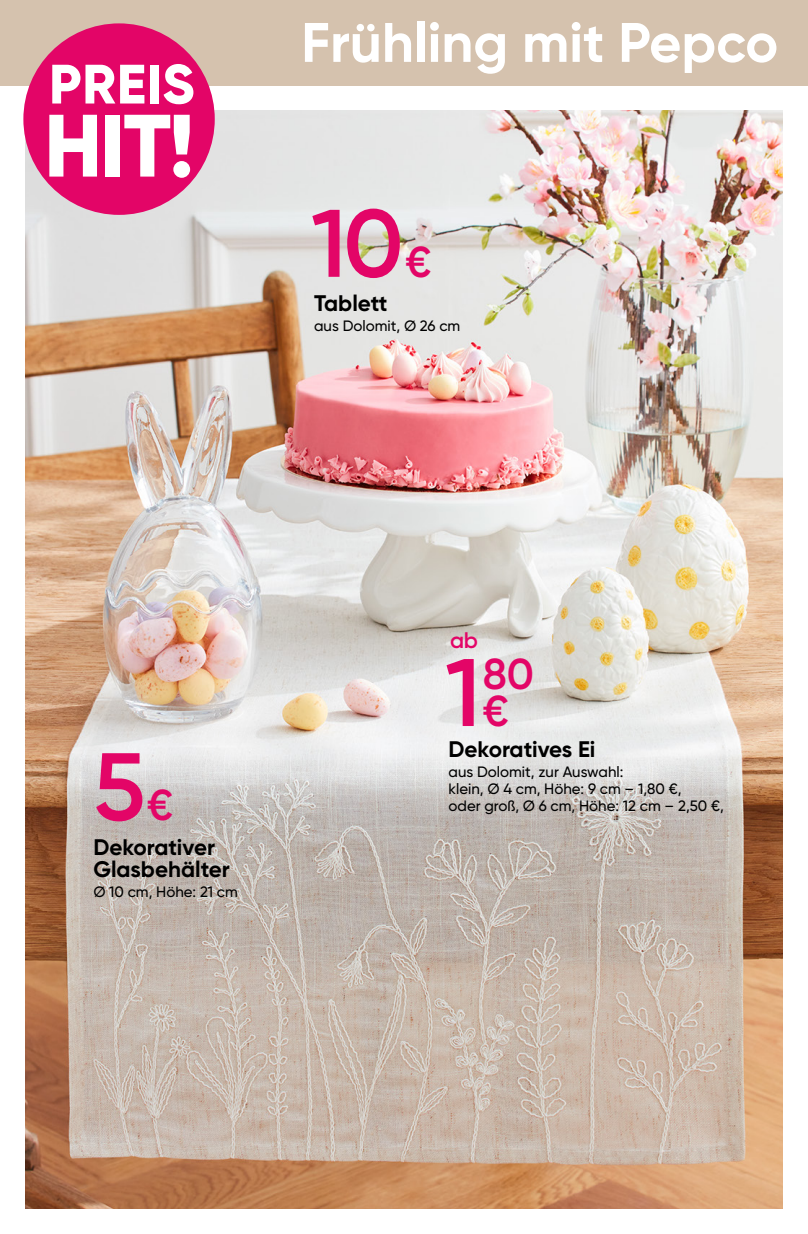
<style>
.page{position:relative;width:808px;height:1234px;background:#fff}
.page>*{position:absolute;margin:0;border:0;box-sizing:border-box;transform-origin:0 0}
.t1{font:600 95.7px "Gilroy";color:#e30567}
.t2{font:800 88.2px "Gilroy";color:#fff}
.t3{font:700 55.5px "Gilroy";color:#fff}
.t4{font:800 55.35px "Gilroy";letter-spacing:.01em;color:#fff}
.t5{font:600 43.2px/36.8px "Gilroy";color:#e30567;text-align:center}
.t6{font:700 22.5px/22.5px "Gilroy";color:#000}
.t7{font:600 22.5px "Gilroy";color:#e30567}
.t8{font:500 15px/16.8px "Gilroy";color:#000}
.s1{font-size:43.2px}
.s2{font-size:95.7px}
</style>
<div class="page">
<div style="left:0;top:0;width:808px;height:85px;background:#d5c2ae"></div>
<img style="left:26px;top:111px;width:756px;height:1097px">
<div style="left:23px;top:23px;width:192px;height:192px;background:#e30567;border-radius:50%"></div>
<h3 class="t4" style="left:49px;top:49px;width:147px">PREIS</h3>
<h2 class="t2" style="left:44px;top:90px;width:152px">HIT!</h2>
<h3 class="t3" style="left:301px;top:8px;width:478px">Frühling mit Pepco</h3>
<h1 class="t1" style="left:311px;top:184px;width:122px">10<span class="s1">€</span></h1>
<h3 class="t6" style="left:314px;top:292px;width:75px">Tablett</h3>
<p class="t8" style="left:314px;top:317px;width:148px">aus Dolomit, Ø 26 cm</p>
<h1 class="t1" style="left:93px;top:727px;width:82px">5<span class="s1">€</span></h1>
<h3 class="t6" style="left:93px;top:835px;width:138px">Dekorativer<br>Glasbehälter</h3>
<p class="t8" style="left:93px;top:882px;width:146px">Ø 10 cm, Höhe: 21 cm</p>
<h3 class="t7" style="left:450px;top:626px;width:29px">ab</h3>
<h3 class="t5" style="left:445px;top:655px;width:90px"><span class="s2">1</span>80 €</h3>
<h3 class="t6" style="left:448px;top:738px;width:148px">Dekoratives Ei</h3>
<p class="t8" style="left:448px;top:763px;width:277px">aus Dolomit, zur Auswahl:<br>klein, Ø 4 cm, Höhe: 9 cm – 1,80 €,<br>oder groß, Ø 6 cm, Höhe: 12 cm – 2,50 €,</p>
</div>
